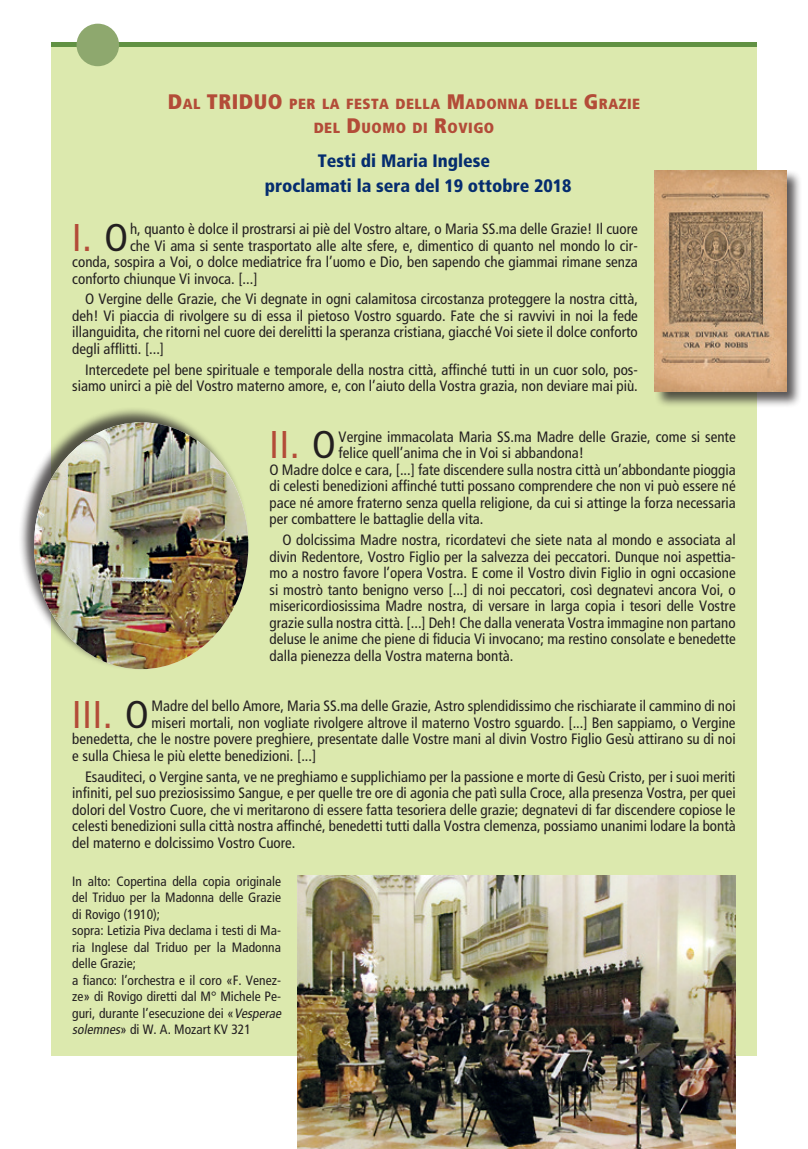
<style>
.page{position:relative;width:808px;height:1149px;background:#fff}
.page>*{position:absolute;margin:0;border:0;box-sizing:border-box;transform-origin:0 0}
.t1{font:condensed 38.7px "Frutiger";color:#b34c38}
.t2{font:900 condensed 18px/25.2px "Frutiger";color:#052d6f}
.t3{font:condensed 15px/16.5px "Frutiger";color:#231f20;text-align:justify}
.t4{font:900 condensed 14.7px/24px "Frutiger";letter-spacing:.035em;color:#b34c38;text-align:center}
.t5{font:condensed 13.5px/16.5px "Frutiger";color:#231f20}
.s1{font-size:21px}
.s2{color:#231f20}
.s3{font-style:italic}
</style>
<div class="page">
<div style="left:51px;top:43px;width:706px;height:1012px;background:#dce9ae"></div>
<hr style="left:51px;top:43px;width:706px;height:4px;background:#619143">
<div style="left:77px;top:24px;width:42px;height:42px;background:#8ea86e;border-radius:50%"></div>
<img style="left:298px;top:875px;width:438px;height:273px">
<div style="left:654px;top:169px;width:148px;height:238px;background:#231f20;opacity:.75"></div>
<img style="left:655px;top:170px;width:131px;height:221px">
<div style="left:18px;top:406px;width:231px;height:264px;background:#231f20;opacity:.75"></div>
<img style="left:34px;top:422px;width:214px;height:247px">
<p class="t4" style="left:168px;top:92px;width:474px"><span class="s1">D</span>AL <span class="s1">TRIDUO</span> PER LA FESTA DELLA <span class="s1">M</span>ADONNA DELLE <span class="s1">G</span>RAZIE<br>DEL <span class="s1">D</span>UOMO DI <span class="s1">R</span>OVIGO</p>
<p class="t2" style="left:265px;top:148px;width:308px;text-indent:53px">Testi di Maria Inglese proclamati la sera del 19 ottobre 2018</p>
<h1 class="t1" style="left:72px;top:214px;width:57px">I. <span class="s2">O</span></h1>
<p class="t3" style="left:130px;top:221px;width:509px">h, quanto è dolce il prostrarsi ai piè del Vostro altare, o Maria SS.ma delle Grazie! Il cuore</p>
<p class="t3" style="left:130px;top:237px;width:509px">che Vi ama si sente trasportato alle alte sfere, e, dimentico di quanto nel mondo lo cir-</p>
<p class="t3" style="left:72px;top:254px;width:567px">conda, sospira a Voi, o dolce mediatrice fra l’uomo e Dio, ben sapendo che giammai rimane senza</p>
<p class="t3" style="left:72px;top:270px;width:187px">conforto chiunque Vi invoca. [...]</p>
<p class="t3" style="left:72px;top:291px;width:567px;text-indent:13px">O Vergine delle Grazie, che Vi degnate in ogni calamitosa circostanza proteggere la nostra città, deh! Vi piaccia di rivolgere su di essa il pietoso Vostro sguardo. Fate che si ravvivi in noi la fede illanguidita, che ritorni nel cuore dei derelitti la speranza cristiana, giacché Voi siete il dolce conforto degli afflitti. [...]</p>
<p class="t3" style="left:72px;top:361px;width:567px;text-align:right">Intercedete pel bene spirituale e temporale della nostra città, affinché tutti in un cuor solo, pos&shy;siamo unirci a piè del Vostro materno amore, e, con l’aiuto della Vostra grazia, non deviare mai più.</p>
<h1 class="t1" style="left:270px;top:422px;width:68px">II. <span class="s2">O</span></h1>
<p class="t3" style="left:339px;top:428px;width:399px">Vergine immacolata Maria SS.ma Madre delle Grazie, come si sente</p>
<p class="t3" style="left:339px;top:445px;width:247px">felice quell’anima che in Voi si abbandona!</p>
<p class="t3" style="left:270px;top:461px;width:468px">O Madre dolce e cara, [...] fate discendere sulla nostra città un’abbondante pioggia</p>
<p class="t3" style="left:270px;top:478px;width:468px">di celesti benedizioni affinché tutti possano comprendere che non vi può essere né</p>
<p class="t3" style="left:270px;top:494px;width:468px">pace né amore fraterno senza quella religione, da cui si attinge la forza necessaria</p>
<p class="t3" style="left:270px;top:511px;width:215px">per combattere le battaglie della vita.</p>
<p class="t3" style="left:270px;top:531px;width:468px;text-indent:13px">O dolcissima Madre nostra, ricordatevi che siete nata al mondo e associata al divin Redentore, Vostro Figlio per la salvezza dei peccatori. Dunque noi aspettia&shy;mo a nostro favore l’opera Vostra. E come il Vostro divin Figlio in ogni occasione si mostrò tanto benigno verso [...] di noi peccatori, così degnatevi ancora Voi, o misericordiosissima Madre nostra, di versare in larga copia i tesori delle Vostre grazie sulla nostra città. [...] Deh! Che dalla venerata Vostra immagine non partano deluse le anime che piene di fiducia Vi invocano; ma restino consolate e benedette dalla pienezza della Vostra materna bontà.</p>
<h1 class="t1" style="left:72px;top:691px;width:78px">III. <span class="s2">O</span></h1>
<p class="t3" style="left:152px;top:697px;width:586px">Madre del bello Amore, Maria SS.ma delle Grazie, Astro splendidissimo che rischiarate il cammino di noi</p>
<p class="t3" style="left:152px;top:714px;width:585px">miseri mortali, non vogliate rivolgere altrove il materno Vostro sguardo. [...] Ben sappiamo, o Vergine</p>
<p class="t3" style="left:72px;top:730px;width:665px">benedetta, che le nostre povere preghiere, presentate dalle Vostre mani al divin Vostro Figlio Gesù attirano su di noi</p>
<p class="t3" style="left:72px;top:747px;width:245px">e sulla Chiesa le più elette benedizioni. [...]</p>
<p class="t3" style="left:72px;top:768px;width:665px;text-indent:13px">Esauditeci, o Vergine santa, ve ne preghiamo e supplichiamo per la passione e morte di Gesù Cristo, per i suoi meriti infiniti, pel suo preziosissimo Sangue, e per quelle tre ore di agonia che patì sulla Croce, alla presenza Vostra, per quei dolori del Vostro Cuore, che vi meritarono di essere fatta tesoriera delle grazie; degnatevi di far discendere copiose le celesti benedizioni sulla città nostra affinché, benedetti tutti dalla Vostra clemenza, possiamo unanimi lodare la bontà del materno e dolcissimo Vostro Cuore.</p>
<p class="t5" style="left:72px;top:872px;width:213px">In alto: Copertina della copia originale del Triduo per la Madonna delle Grazie di Rovigo (1910);<br>sopra: Letizia Piva declama i testi di Ma&shy;ria Inglese dal Triduo per la Madonna delle Grazie;<br>a fianco: l’orchestra e il coro «F. Venez&shy;ze» di Rovigo diretti dal M° Michele Pe&shy;guri, durante l’esecuzione dei «<span class="s3">Vesperae solemnes</span>» di W. A. Mozart KV 321</p>
</div>
